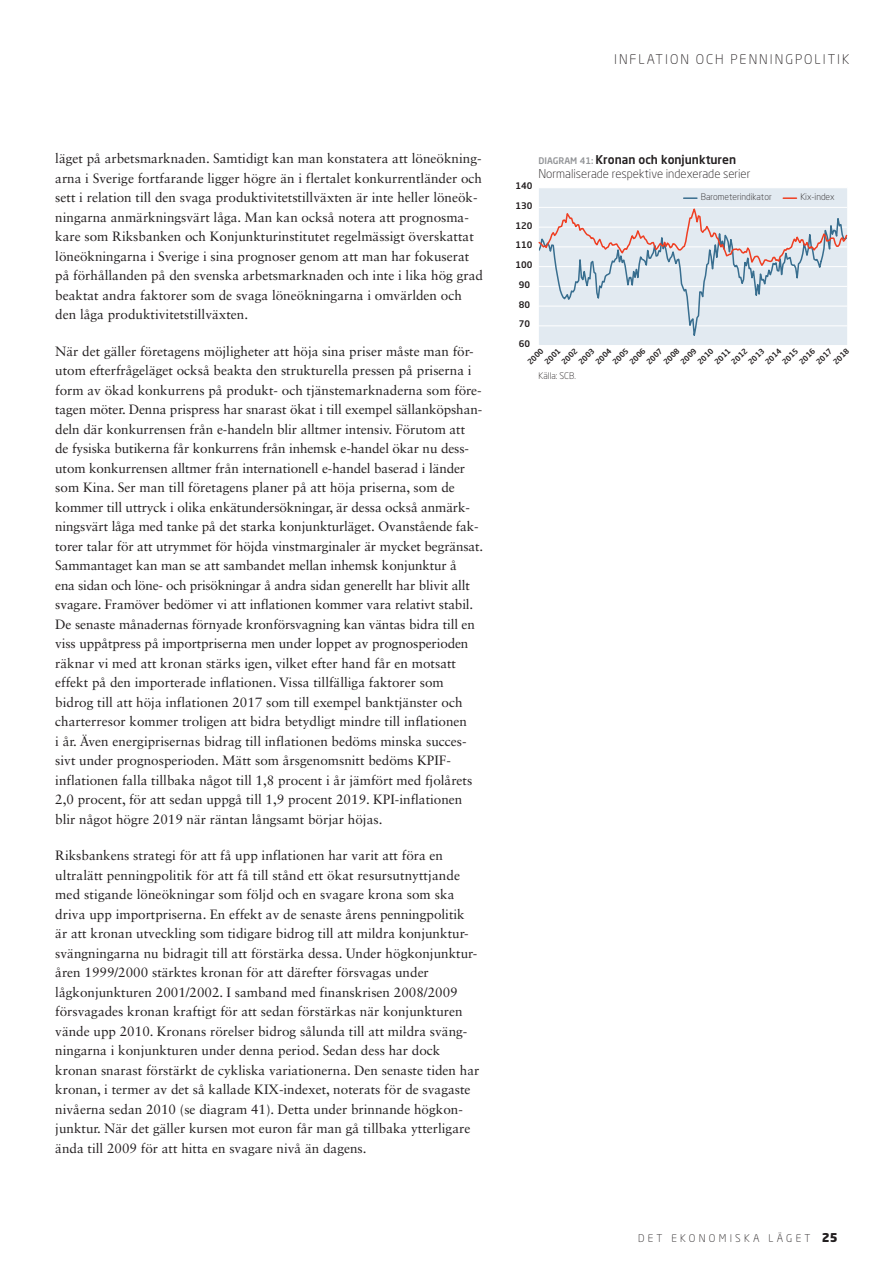
<style>
.page{position:relative;width:893px;height:1263px;background:#fff}
.page>*{position:absolute;margin:0;border:0;box-sizing:border-box;transform-origin:0 0}
.t1{font:13.5px/19.5px "Sabon LT Std";color:#231f20}
.t2{font:300 13.2px "Neo Sans Pro";color:#231f20}
.t3{font:300 12px/14.4px "Neo Sans Pro";color:#231f20}
.t4{font:300 10.5px "Neo Sans Pro";letter-spacing:.31em;color:#231f20}
.t5{font:300 9px "Neo Sans Pro";letter-spacing:-.005em;color:#231f20}
.t6{font:500 9px "Neo Sans Pro";color:#231f20}
.t7{font:500 7.5px "Neo Sans Pro";color:#231f20}
.s1{font-weight:500;font-size:9px;color:#939598}
.s2{font-weight:500}
.s3{font-weight:900;font-size:12px}
</style>
<div class="page">
<div style="left:538px;top:188px;width:310px;height:158px;background:#e2eaf1"></div>
<svg style="left:538px;top:197px;width:310px;height:149px"></svg>
<p class="t2" style="left:614px;top:52px;width:15px">Inflation</p>
<p class="t2" style="left:696px;top:52px;width:45px">och penningpolitik</p>
<p class="t1" style="left:55px;top:149px;width:429px">läget på arbetsmarknaden. Samtidigt kan man konstatera att löneökning&shy;arna i Sverige fortfarande ligger högre än i flertalet konkurrentländer och sett i relation till den svaga produktivitetstillväxten är inte heller löneök&shy;ningarna anmärkningsvärt låga. Man kan också notera att prognosma&shy;kare som Riksbanken och Konjunkturinstitutet regelmässigt överskattat löneökningarna i Sverige i sina prognoser genom att man har fokuserat på förhållanden på den svenska arbetsmarknaden och inte i lika hög grad beaktat andra faktorer som de svaga löneökningarna i omvärlden och den låga produktivitetstillväxten.</p>
<p class="t1" style="left:55px;top:341px;width:429px">När det gäller företagens möjligheter att höja sina priser måste man för&shy;utom efterfrågeläget också beakta den strukturella pressen på priserna i form av ökad konkurrens på produkt- och tjänstemarknaderna som före&shy;tagen möter. Denna prispress har snarast ökat i till exempel sällanköpshan&shy;deln där konkurrensen från e-handeln blir alltmer intensiv. Förutom att<br>de fysiska butikerna får konkurrens från inhemsk e-handel ökar nu dess&shy;utom konkurrensen alltmer från internationell e-handel baserad i länder som Kina. Ser man till företagens planer på att höja priserna, som de kommer till uttryck i olika enkätundersökningar, är dessa också anmärk&shy;ningsvärt låga med tanke på det starka konjunkturläget. Ovanstående fak&shy;torer talar för att utrymmet för höjda vinstmarginaler är mycket begränsat.<br>Sammantaget kan man se att sambandet mellan inhemsk konjunktur å<br>ena sidan och löne- och prisökningar å andra sidan generellt har blivit allt svagare. Framöver bedömer vi att inflationen kommer vara relativt stabil.<br>De senaste månadernas förnyade kronförsvagning kan väntas bidra till en viss uppåtpress på importpriserna men under loppet av prognosperioden räknar vi med att kronan stärks igen, vilket efter hand får en motsatt effekt på den importerade inflationen. Vissa tillfälliga faktorer som bidrog till att höja inflationen 2017 som till exempel banktjänster och charterresor kommer troligen att bidra betydligt mindre till inflationen<br>i år. Även energiprisernas bidrag till inflationen bedöms minska succes&shy;sivt under prognosperioden. Mätt som årsgenomsnitt bedöms KPIF&shy;inflationen falla tillbaka något till 1,8 procent i år jämfört med fjolårets 2,0 procent, för att sedan uppgå till 1,9 procent 2019. KPI-inflationen blir något högre 2019 när räntan långsamt börjar höjas.</p>
<p class="t1" style="left:55px;top:846px;width:426px">Riksbankens strategi för att få upp inflationen har varit att föra en ultralätt penningpolitik för att få till stånd ett ökat resursutnyttjande med stigande löneökningar som följd och en svagare krona som ska driva upp importpriserna. En effekt av de senaste årens penningpolitik är att kronan utveckling som tidigare bidrog till att mildra konjunktur&shy;svängningarna nu bidragit till att förstärka dessa. Under högkonjunktur&shy;åren 1999/2000 stärktes kronan för att därefter försvagas under lågkonjunkturen 2001/2002. I samband med finanskrisen 2008/2009 försvagades kronan kraftigt för att sedan förstärkas när konjunkturen vände upp 2010. Kronans rörelser bidrog sålunda till att mildra sväng&shy;ningarna i konjunkturen under denna period. Sedan dess har dock kronan snarast förstärkt de cykliska variationerna. Den senaste tiden har kronan, i termer av det så kallade KIX-indexet, noterats för de svagaste nivåerna sedan 2010 (se diagram 41). Detta under brinnande högkon&shy;junktur. När det gäller kursen mot euron får man gå tillbaka ytterligare ända till 2009 för att hitta en svagare nivå än dagens.</p>
<p class="t3" style="left:538px;top:152px;width:213px"><span class="s1">DIAGRAM 41:</span> <span class="s2">Kronan och konjunkturen<br></span>Normaliserade respektive indexerade serier</p>
<p class="t6" style="left:516px;top:180px;width:19px">140</p>
<p class="t6" style="left:516px;top:200px;width:19px">130</p>
<p class="t6" style="left:516px;top:220px;width:19px">120</p>
<p class="t6" style="left:516px;top:239px;width:19px">110</p>
<p class="t6" style="left:516px;top:259px;width:19px">100</p>
<p class="t6" style="left:519px;top:279px;width:13px">90</p>
<p class="t6" style="left:519px;top:299px;width:13px">80</p>
<p class="t6" style="left:519px;top:318px;width:13px">70</p>
<p class="t5" style="left:701px;top:191px;width:72px">Barometerindikator</p>
<p class="t5" style="left:800px;top:191px;width:36px">Kix-index</p>
<p class="t6" style="left:519px;top:338px;width:13px">60</p>
<p class="t7" style="left:525px;top:360px;width:20px;rotate:-45deg">2000</p>
<p class="t7" style="left:542px;top:360px;width:20px;rotate:-45deg">2001</p>
<p class="t7" style="left:559px;top:360px;width:20px;rotate:-45deg">2002</p>
<p class="t7" style="left:576px;top:360px;width:20px;rotate:-45deg">2003</p>
<p class="t7" style="left:593px;top:360px;width:20px;rotate:-45deg">2004</p>
<p class="t7" style="left:610px;top:360px;width:20px;rotate:-45deg">2005</p>
<p class="t7" style="left:627px;top:360px;width:20px;rotate:-45deg">2006</p>
<p class="t7" style="left:644px;top:360px;width:20px;rotate:-45deg">2007</p>
<p class="t7" style="left:661px;top:360px;width:20px;rotate:-45deg">2008</p>
<p class="t7" style="left:678px;top:360px;width:20px;rotate:-45deg">2009</p>
<p class="t7" style="left:695px;top:360px;width:20px;rotate:-45deg">2010</p>
<p class="t7" style="left:712px;top:360px;width:20px;rotate:-45deg">2011</p>
<p class="t7" style="left:729px;top:360px;width:20px;rotate:-45deg">2012</p>
<p class="t7" style="left:746px;top:360px;width:20px;rotate:-45deg">2013</p>
<p class="t7" style="left:763px;top:360px;width:20px;rotate:-45deg">2014</p>
<p class="t7" style="left:780px;top:360px;width:20px;rotate:-45deg">2015</p>
<p class="t7" style="left:797px;top:360px;width:20px;rotate:-45deg">2016</p>
<p class="t7" style="left:814px;top:360px;width:20px;rotate:-45deg">2017</p>
<p class="t7" style="left:831px;top:360px;width:20px;rotate:-45deg">2018</p>
<p class="t5" style="left:539px;top:371px;width:39px">Källa: SCB.</p>
<p class="t4" style="left:638px;top:1232px;width:201px">DET EKONOMISKA LÄGET <span class="s3">25</span></p>
</div>
